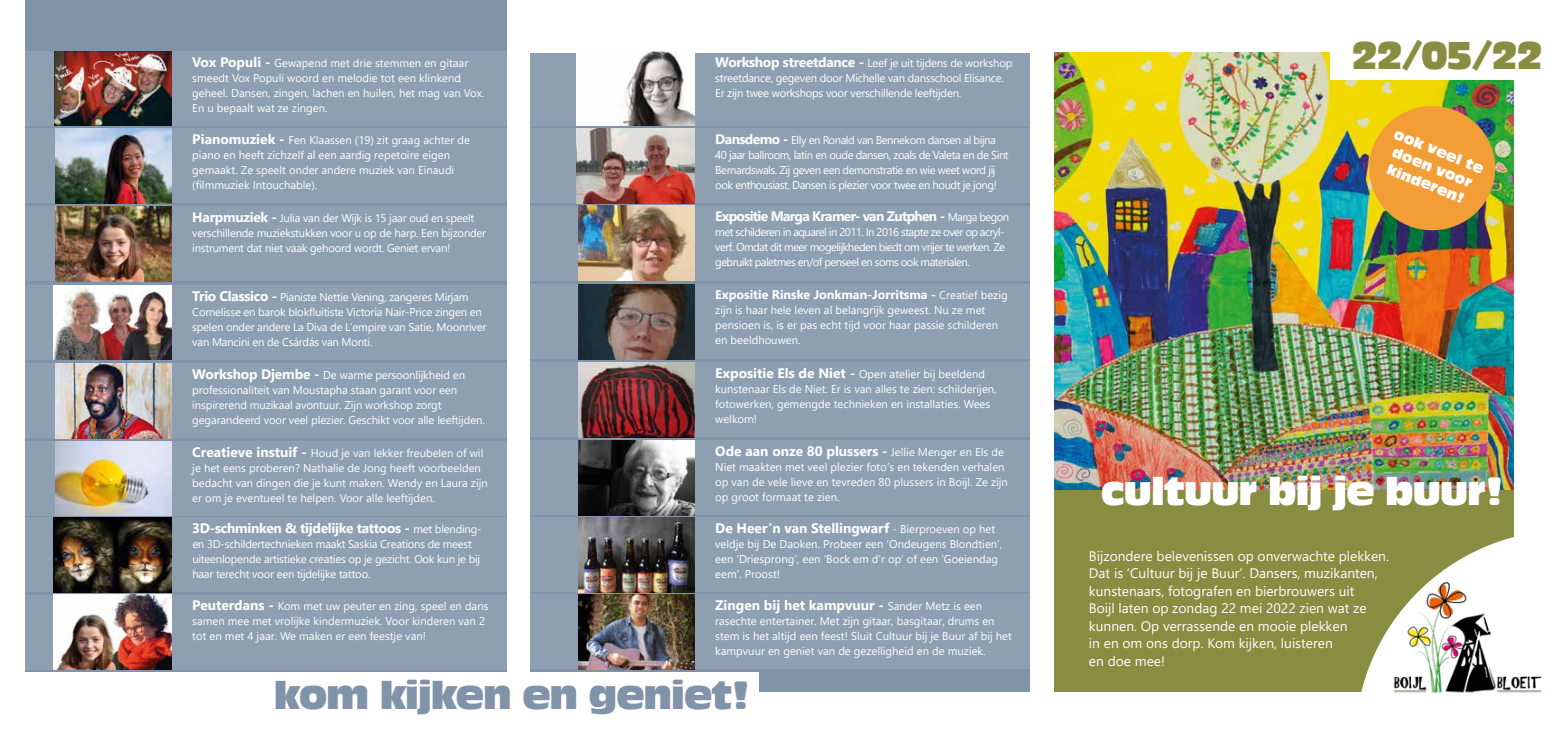
<style>
.page{position:relative;width:1567px;height:745px;background:#fff}
.page>*{position:absolute;margin:0;border:0;box-sizing:border-box;transform-origin:0 0}
.t1{font:37.5px "Antique Olive Compact";letter-spacing:-.04em;color:#8093a8}
.t2{font:37.5px "Antique Olive Compact";letter-spacing:-.04em;color:#fff}
.t3{font:37.5px "Antique Olive Compact";color:#888d41}
.t4{font:13.75px/17.5px "Segoe UI";color:#fff}
.t5{font:700 13.75px "Segoe UI";color:#fff}
.t6{font:700 13.75px "Segoe UI";letter-spacing:-.02em;color:#fff}
.t7{font:700 13.75px "Segoe UI";letter-spacing:-.05em;color:#fff}
.t8{font:13.75px/17.5px "Antique Olive Compact";color:#fff;text-align:center}
.t9{font:700 12.5px "Segoe UI";color:#fff}
.t10{font:11.25px/15px "Segoe UI";color:#fff}
.t11{font:11.25px/15px "Segoe UI";letter-spacing:-.02em;color:#fff}
.t12{font:11.25px/15px "Segoe UI";letter-spacing:-.04em;color:#fff}
.s1{font-weight:700;font-size:13.75px}
.s2{font-weight:400;font-size:11.25px}
</style>
<div class="page">
<div style="left:25px;top:0;width:482px;height:704px;background:#8093a8"></div>
<img style="left:1054px;top:52px;width:459px;height:438px">
<div style="left:1054px;top:490px;width:459px;height:201px;background:#888d41"></div>
<div style="left:1330px;top:0;width:236px;height:79px;background:#fff"></div>
<svg style="left:1354px;top:529px;width:160px;height:163px"></svg>
<img style="left:1374px;top:564px;width:168px;height:129px">
<div style="left:530px;top:53px;width:499px;height:638px;background:#8093a8"></div>
<div style="left:25px;top:51px;width:482px;height:75px;background:#8e9fb2"></div>
<img style="left:54px;top:51px;width:117px;height:75px">
<div style="left:25px;top:128px;width:482px;height:75px;background:#8e9fb2"></div>
<img style="left:55px;top:128px;width:117px;height:75px">
<div style="left:0;top:672px;width:758px;height:46px;background:#fff"></div>
<div style="left:25px;top:206px;width:482px;height:75px;background:#8e9fb2"></div>
<img style="left:55px;top:206px;width:117px;height:75px">
<div style="left:25px;top:285px;width:482px;height:75px;background:#8e9fb2"></div>
<img style="left:54px;top:285px;width:118px;height:75px">
<div style="left:25px;top:363px;width:482px;height:74px;background:#8e9fb2"></div>
<img style="left:55px;top:363px;width:117px;height:74px">
<div style="left:25px;top:441px;width:482px;height:74px;background:#8e9fb2"></div>
<img style="left:55px;top:441px;width:117px;height:74px">
<div style="left:25px;top:594px;width:482px;height:75px;background:#8e9fb2"></div>
<img style="left:54px;top:594px;width:118px;height:75px">
<div style="left:530px;top:51px;width:499px;height:75px;background:#8e9fb2"></div>
<img style="left:577px;top:51px;width:118px;height:75px">
<div style="left:530px;top:128px;width:499px;height:75px;background:#8e9fb2"></div>
<img style="left:577px;top:128px;width:118px;height:75px">
<div style="left:530px;top:284px;width:499px;height:75px;background:#8e9fb2"></div>
<img style="left:578px;top:284px;width:117px;height:75px">
<div style="left:530px;top:362px;width:499px;height:75px;background:#8e9fb2"></div>
<img style="left:578px;top:362px;width:117px;height:75px">
<div style="left:530px;top:440px;width:499px;height:75px;background:#8e9fb2"></div>
<img style="left:578px;top:440px;width:117px;height:75px">
<div style="left:530px;top:517px;width:499px;height:74px;background:#8e9fb2"></div>
<img style="left:578px;top:517px;width:117px;height:74px">
<div style="left:530px;top:594px;width:499px;height:74px;background:#8e9fb2"></div>
<img style="left:578px;top:594px;width:117px;height:74px">
<div style="left:530px;top:206px;width:499px;height:74px;background:#8e9fb2"></div>
<img style="left:578px;top:206px;width:117px;height:74px">
<div style="left:1368px;top:106px;width:126px;height:124px;background:#f29d35;border-radius:50%"></div>
<div style="left:7px;top:517px;width:500px;height:74px;background:#8e9fb2"></div>
<img style="left:54px;top:517px;width:118px;height:74px">
<p class="t10" style="left:192px;top:54px;width:293px"><span class="s1">Vox Populi -</span> Gewapend met drie stemmen en gitaar smeedt Vox Populi woord en melodie tot een klinkend geheel. Dansen, zingen, lachen en huilen, het mag van Vox.<br>En u bepaalt wat ze zingen.</p>
<p class="t10" style="left:192px;top:132px;width:279px"><span class="s1">Pianomuziek -</span> Fen Klaassen (19) zit graag achter de piano en heeft zichzelf al een aardig repetoire eigen gemaakt. Ze speelt onder andere muziek van Einaudi (filmmuziek Intouchable).</p>
<p class="t11" style="left:192px;top:210px;width:295px"><span class="s1">Harpmuziek -</span> Julia van der Wijk is 15 jaar oud en speelt verschillende muziekstukken voor u op de harp. Een bijzonder instrument dat niet vaak gehoord wordt. Geniet ervan!</p>
<p class="t11" style="left:192px;top:288px;width:295px"><span class="s1">Trio Classico -</span> Pianiste Nettie Vening, zangeres Mirjam Cornelisse en barok blokfluitiste Victoria Nair-Price zingen en spelen onder andere La Diva de L’empire van Satie, Moonriver van Mancini en de Csárdás van Monti.</p>
<p class="t10" style="left:192px;top:366px;width:294px"><span class="s1">Workshop Djembe -</span> De warme persoonlijkheid en professionaliteit van Moustapha staan garant voor een inspirerend muzikaal avontuur. Zijn workshop zorgt gegarandeerd voor veel plezier. Geschikt voor alle leeftijden.</p>
<p class="t10" style="left:192px;top:444px;width:297px"><span class="s1">Creatieve instuif -</span> Houd je van lekker freubelen of wil je het eens proberen? Nathalie de Jong heeft voorbeelden bedacht van dingen die je kunt maken. Wendy en Laura zijn er om je eventueel te helpen. Voor alle leeftijden.</p>
<p class="t6" style="left:192px;top:515px;width:291px">3D-schminken &amp; tijdelijke tattoos - <span class="s2">met blending-</span></p>
<p class="t11" style="left:192px;top:535px;width:289px">en 3D-schildertechnieken maakt Saskia Creations de meest uiteenlopende artistieke creaties op je gezicht. Ook kun je bij haar terecht voor een tijdelijke tattoo.</p>
<p class="t10" style="left:192px;top:597px;width:298px"><span class="s1">Peuterdans -</span> Kom met uw peuter en zing, speel en dans samen mee met vrolijke kindermuziek. Voor kinderen van 2 tot en met 4 jaar. We maken er een feestje van!</p>
<p class="t11" style="left:715px;top:54px;width:298px"><span class="s1">Workshop streetdance -</span> Leef je uit tijdens de workshop streetdance, gegeven door Michelle van dansschool Elisance.<br>Er zijn twee workshops voor verschillende leeftijden.</p>
<p class="t12" style="left:715px;top:132px;width:295px"><span class="s1">Dansdemo -</span> Elly en Ronald van Bennekom dansen al bijna 40 jaar ballroom, latin en oude dansen, zoals de Valeta en de Sint Bernardswals. Zij geven een demonstratie en wie weet word jij ook enthousiast. Dansen is plezier voor twee en houdt je jong!</p>
<p class="t7" style="left:715px;top:203px;width:295px">Expositie Marga Kramer- van Zutphen - <span class="s2">Marga begon</span></p>
<p class="t10" style="left:715px;top:224px;width:291px;text-align:justify">met schilderen in aquarel in 2011. In 2016 stapte ze over op acryl&shy;verf. Omdat dit meer mogelijkheden biedt om vrijer te werken. Ze gebruikt paletmes en/of penseel en soms ook materialen.</p>
<p class="t9" style="left:715px;top:283px;width:294px">Expositie Rinske Jonkman-Jorritsma - <span class="s2">Creatief bezig</span></p>
<p class="t10" style="left:715px;top:301px;width:284px">zijn is haar hele leven al belangrijk geweest. Nu ze met pensioen is, is er pas echt tijd voor haar passie schilderen en beeldhouwen.</p>
<p class="t10" style="left:715px;top:365px;width:283px"><span class="s1">Expositie Els de Niet -</span> Open atelier bij beeldend kunstenaar Els de Niet. Er is van alles te zien: schilderijen, fotowerken, gemengde technieken en installaties. Wees welkom!</p>
<p class="t5" style="left:715px;top:438px;width:290px">Ode aan onze 80 plussers - <span class="s2">Jellie Menger en Els de</span></p>
<p class="t10" style="left:715px;top:458px;width:294px">Niet maakten met veel plezier foto’s en tekenden verhalen op van de vele lieve en tevreden 80 plussers in Boijl. Ze zijn op groot formaat te zien.</p>
<p class="t5" style="left:715px;top:515px;width:281px">De Heer’n van Stellingwarf <span class="s2">- Bierproeven op het</span></p>
<p class="t10" style="left:715px;top:535px;width:288px">veldje bij De Daoken. Probeer een ‘Ondeugens Blondtien’, een ‘Driesprong’, een ‘Bock em d’r op’ of een ‘Goeiendag eem’. Proost!</p>
<p class="t5" style="left:715px;top:592px;width:268px">Zingen bij het kampvuur - <span class="s2">Sander Metz is een</span></p>
<p class="t10" style="left:715px;top:612px;width:298px">rasechte entertainer. Met zijn gitaar, basgitaar, drums en stem is het altijd een feest! Sluit Cultuur bij je Buur af bij het kampvuur en geniet van de gezelligheid en de muziek.</p>
<h1 class="t1" style="left:274px;top:671px;width:478px">kom kijken en geniet!</h1>
<h1 class="t3" style="left:1351px;top:32px;width:193px">22/05/22</h1>
<p class="t8" style="left:1397px;top:125px;width:97px;rotate:22deg">ook veel te doen voor kinderen!</p>
<h1 class="t2" style="left:1100px;top:468px;width:405px">cultuur bij je buur!</h1>
<p class="t4" style="left:1088px;top:545px;width:301px">Bijzondere belevenissen op onverwachte plekken.<br>Dat is ‘Cultuur bij je Buur’. Dansers, muzikanten, kunstenaars, fotografen en bierbrouwers uit<br>Boijl laten op zondag 22 mei 2022 zien wat ze kunnen. Op verrassende en mooie plekken<br>in en om ons dorp. Kom kijken, luisteren<br>en doe mee!</p>
</div>
